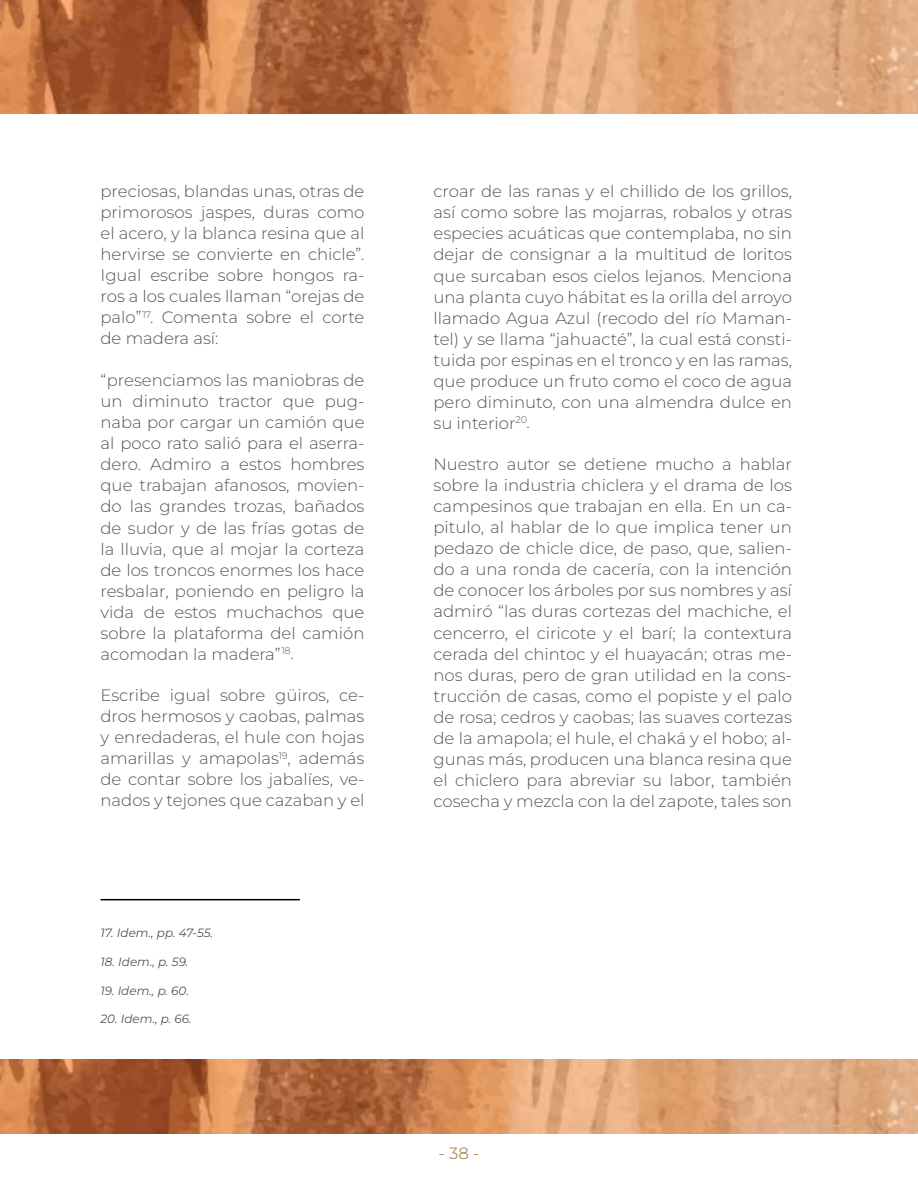
<style>
.page{position:relative;width:918px;height:1188px;background:#fff}
.page>*{position:absolute;margin:0;border:0;box-sizing:border-box;transform-origin:0 0}
.t1{font:16.5px/21px "Montserrat Light 2";color:#555454;text-align:justify}
.t2{font:16.5px "Montserrat";color:#b0935e}
.t3{font:italic 12px "Montserrat";color:#555454}
.t4{font:12px "Montserrat Italic 2";color:#555454}
</style>
<div class="page">
<img style="left:0;top:0;width:918px;height:114px">
<img style="left:0;top:1059px;width:918px;height:75px">
<hr style="left:100px;top:899px;width:200px;height:1px;background:#000">
<p class="t1" style="left:100px;top:181px;width:266px">preciosas, blandas unas, otras de primorosos jaspes, duras como el acero, y la blanca resina que al hervirse se convierte en chicle”.<br>Igual escribe sobre hongos ra&shy;ros a los cuales llaman “orejas de palo”<sup>17</sup>. Comenta sobre el corte de madera así:</p>
<p class="t1" style="left:101px;top:370px;width:266px">“presenciamos las maniobras de un diminuto tractor que pug&shy;naba por cargar un camión que al poco rato salió para el aserra&shy;dero. Admiro a estos hombres que trabajan afanosos, movien&shy;do las grandes trozas, bañados de sudor y de las frías gotas de la lluvia, que al mojar la corteza de los troncos enormes los hace resbalar, poniendo en peligro la vida de estos muchachos que sobre la plataforma del camión acomodan la madera”<sup>18</sup>.</p>
<p class="t1" style="left:100px;top:685px;width:266px">Escribe igual sobre güiros, ce&shy;dros hermosos y caobas, palmas y enredaderas, el hule con hojas amarillas y amapolas<sup>19</sup>, además de contar sobre los jabalíes, ve&shy;nados y tejones que cazaban y el</p>
<p class="t3" style="left:100px;top:925px;width:114px">17. Idem., pp. 47-55.</p>
<p class="t3" style="left:100px;top:953px;width:89px">18. Idem., p. 59.</p>
<p class="t4" style="left:100px;top:982px;width:90px">19. Idem., p. 60.</p>
<p class="t4" style="left:100px;top:1011px;width:93px">20. Idem., p. 66.</p>
<p class="t1" style="left:433px;top:181px;width:360px">croar de las ranas y el chillido de los grillos, así como sobre las mojarras, robalos y otras especies acuáticas que contemplaba, no sin dejar de consignar a la multitud de loritos que surcaban esos cielos lejanos. Menciona una planta cuyo hábitat es la orilla del arroyo llamado Agua Azul (recodo del río Maman&shy;tel) y se llama “jahuacté”, la cual está consti&shy;tuida por espinas en el tronco y en las ramas, que produce un fruto como el coco de agua pero diminuto, con una almendra dulce en su interior<sup>20</sup>.</p>
<p class="t1" style="left:433px;top:454px;width:360px">Nuestro autor se detiene mucho a hablar sobre la industria chiclera y el drama de los campesinos que trabajan en ella. En un ca&shy;pitulo, al hablar de lo que implica tener un pedazo de chicle dice, de paso, que, salien&shy;do a una ronda de cacería, con la intención de conocer los árboles por sus nombres y así admiró “las duras cortezas del machiche, el cencerro, el ciricote y el barí; la contextura cerada del chintoc y el huayacán; otras me&shy;nos duras, pero de gran utilidad en la cons&shy;trucción de casas, como el popiste y el palo de rosa; cedros y caobas; las suaves cortezas de la amapola; el hule, el chaká y el hobo; al&shy;gunas más, producen una blanca resina que el chiclero para abreviar su labor, también cosecha y mezcla con la del zapote, tales son</p>
<p class="t2" style="left:438px;top:1142px;width:43px">- 38 -</p>
</div>
